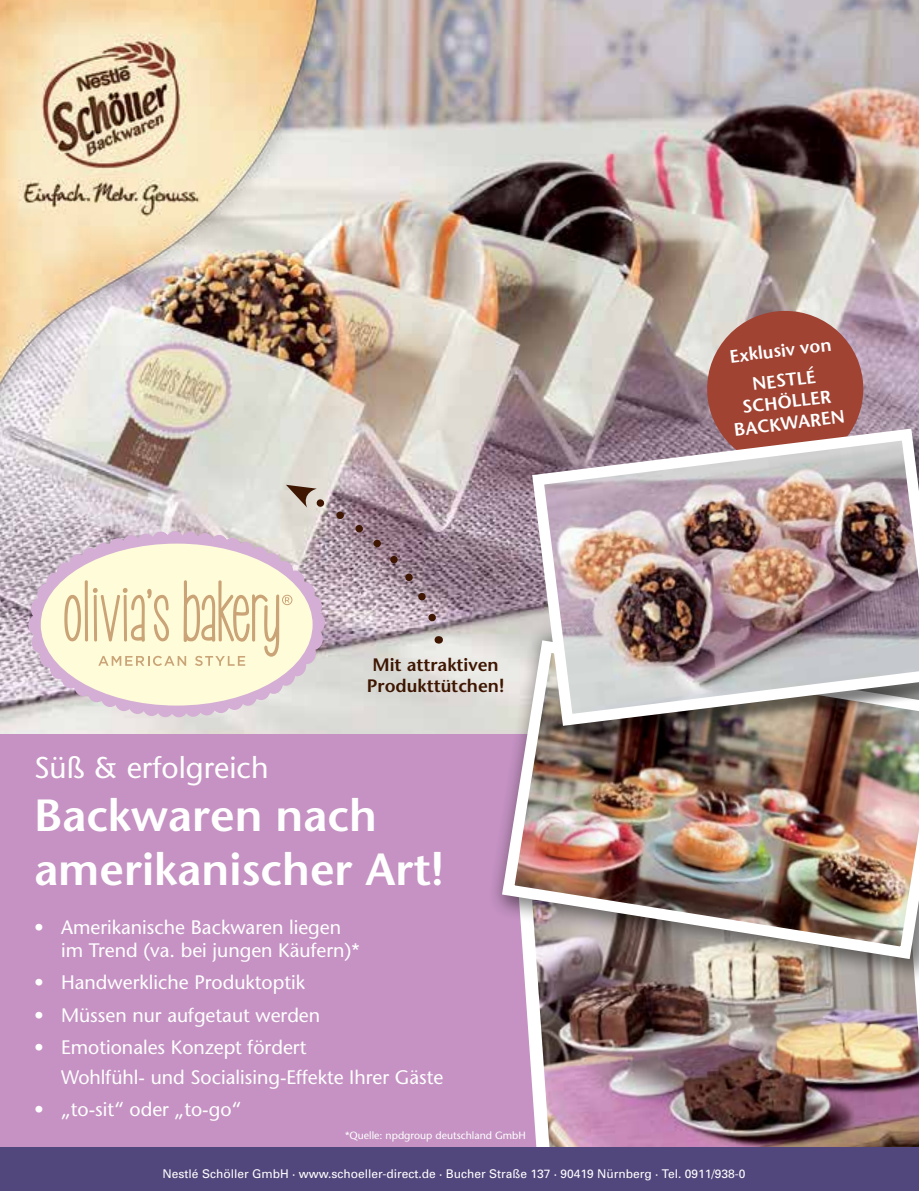
<style>
.page{position:relative;width:919px;height:1191px;background:#fff}
.page>*{position:absolute;margin:0;border:0;box-sizing:border-box;transform-origin:0 0}
.t1{font:600 45px/54px "Stone Sans";color:#fff}
.t2{font:30px "Stone Sans";color:#fff}
.t3{font:19.5px/23.4px "Stone Sans";color:#fff}
.t4{font:600 18px/30.2px "Stone Sans";color:#fff;text-align:center}
.t5{font:600 18px/21.6px "Stone Sans";color:#3e1602;text-align:center}
.t6{font:12px "Univers";color:#fff}
.t7{font:10.5px "Stone Sans";color:#fff}
</style>
<div class="page">
<div style="left:0;top:684px;width:918px;height:463px;background:#c592c3"></div>
<img style="left:0;top:0;width:918px;height:733px">
<img style="left:525px;top:984px;width:393px;height:163px">
<div style="left:0;top:1147px;width:918px;height:44px;background:#52477c"></div>
<img style="left:0;top:0;width:353px;height:484px">
<svg style="left:702px;top:306px;width:165px;height:116px;background:#a95f54"></svg>
<svg style="left:28px;top:531px;width:297px;height:186px;background:#d3c0d0"></svg>
<div style="left:41px;top:543px;width:271px;height:162px;background:#fffcda;border-radius:50%"></div>
<svg style="left:64px;top:580px;width:215px;height:86px"></svg>
<div style="left:282px;top:595px;width:10px;height:10px;border:1px solid #caa376;border-radius:50%"></div>
<div style="left:488px;top:621px;width:430px;height:363px;background:#000;opacity:.5"></div>
<img style="left:495px;top:634px;width:423px;height:331px">
<div style="left:534px;top:431px;width:384px;height:312px;background:#000;opacity:.5"></div>
<img style="left:526px;top:422px;width:392px;height:310px">
<svg style="left:285px;top:485px;width:157px;height:142px;background:#b4a0a8"></svg>
<p class="t5" style="left:367px;top:653px;width:139px">Mit attraktiven<br>Produkttütchen!</p>
<h2 class="t2" style="left:34px;top:750px;width:236px">Süß &amp; erfolgreich</h2>
<h1 class="t1" style="left:34px;top:788px;width:411px">Backwaren nach amerikanischer Art!</h1>
<p class="t3" style="left:61px;top:915px;width:300px;text-indent:-27px">• Amerikanische Backwaren liegen im Trend (va. bei jungen Käufern)*</p>
<p class="t3" style="left:34px;top:971px;width:272px">• Handwerkliche Produktoptik</p>
<p class="t3" style="left:34px;top:1003px;width:288px">• Müssen nur aufgetaut werden</p>
<p class="t3" style="left:61px;top:1032px;width:384px;line-height:30px;text-indent:-27px">• Emotionales Konzept fördert<br>Wohlfühl- und Socialising-Effekte Ihrer Gäste</p>
<p class="t3" style="left:34px;top:1097px;width:209px">• „to-sit“ oder „to-go“</p>
<p class="t7" style="left:345px;top:1129px;width:182px">*Quelle: npdgroup deutschland GmbH</p>
<p class="t4" style="left:727px;top:341px;width:104px;rotate:-7deg">Exklusiv von<br>NESTLÉ</p>
<p class="t4" style="left:730px;top:398px;width:113px;line-height:21.6px;rotate:-7deg">SCHÖLLER<br>BACKWAREN</p>
<p class="t6" style="left:163px;top:1166px;width:584px">Nestlé Schöller GmbH · www.schoeller-direct.de · Bucher Straße 137 · 90419 Nürnberg · Tel. 0911/938-0</p>
</div>
